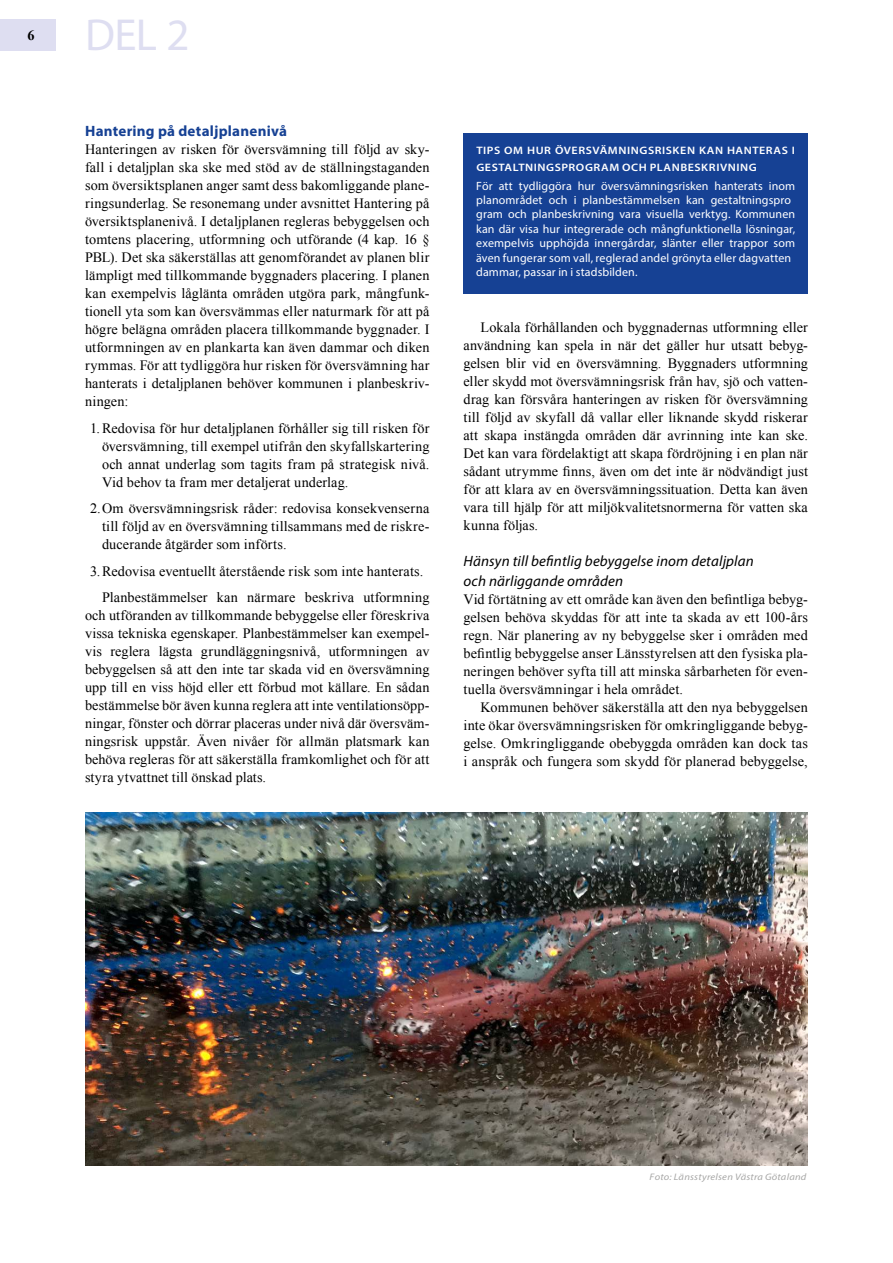
<style>
.page{position:relative;width:893px;height:1263px;background:#fff}
.page>*{position:absolute;margin:0;border:0;box-sizing:border-box;transform-origin:0 0}
.t1{font:45px "Myriad Pro";color:#dedef1}
.t2{font:italic 15px/19.5px "Myriad Pro";letter-spacing:.01em;color:#000}
.t3{font:700 15px "Myriad Pro";letter-spacing:.015em;color:#164194}
.t4{font:14.25px/18px "Times New Roman";letter-spacing:.01em;color:#000;text-align:justify}
.t5{font:700 14.25px "Times New Roman";color:#000}
.t6{font:12px/14.4px "Myriad Pro";letter-spacing:.005em;color:#fff}
.t7{font:600 10.8px/16.5px "Myriad Pro";letter-spacing:.045em;color:#fff;scale:1.11 1}
.t8{font:italic 9.45px "Myriad Pro";letter-spacing:.02em;color:#a8a8a7;scale:1.11 1}
</style>
<div class="page">
<div style="left:463px;top:133px;width:345px;height:160px;background:#164194"></div>
<div style="left:0;top:19px;width:56px;height:32px;background:#dedef1"></div>
<img style="left:85px;top:813px;width:723px;height:352px">
<p class="t5" style="left:27px;top:25px;width:9px">6</p>
<h1 class="t1" style="left:85px;top:7px;width:106px">DEL 2</h1>
<p class="t3" style="left:85px;top:121px;width:204px">Hantering på detaljplanenivå</p>
<p class="t4" style="left:85px;top:140px;width:346px">Hanteringen av risken för översvämning till följd av sky&shy;fall i detaljplan ska ske med stöd av de ställningstaganden som översiktsplanen anger samt dess bakomliggande plane&shy;ringsunderlag. Se resonemang under avsnittet Hantering på översiktsplanenivå. I detaljplanen regleras bebyggelsen och tomtens placering, utformning och utförande (4 kap. 16 § PBL). Det ska säkerställas att genomförandet av planen blir lämpligt med tillkommande byggnaders placering. I planen kan exempelvis låglänta områden utgöra park, mångfunk&shy;tionell yta som kan översvämmas eller naturmark för att på högre belägna områden placera tillkommande byggnader. I utformningen av en plankarta kan även dammar och diken rymmas. För att tydliggöra hur risken för översvämning har hanterats i detaljplanen behöver kommunen i planbeskriv&shy;ningen:</p>
<p class="t4" style="left:102px;top:419px;width:329px;text-indent:-12px">1. Redovisa för hur detaljplanen förhåller sig till risken för översvämning, till exempel utifrån den skyfallskartering och annat underlag som tagits fram på strategisk nivå.<br>Vid behov ta fram mer detaljerat underlag.</p>
<p class="t4" style="left:102px;top:499px;width:329px;text-indent:-12px">2.Om översvämningsrisk råder: redovisa konsekvenserna till följd av en översvämning tillsammans med de riskre&shy;ducerande åtgärder som införts.</p>
<p class="t4" style="left:102px;top:558px;width:329px;line-height:26.5px;text-indent:-12px">3. Redovisa eventuellt återstående risk som inte hanterats.<br>Planbestämmelser kan närmare beskriva utformning</p>
<p class="t4" style="left:85px;top:606px;width:346px">och utföranden av tillkommande bebyggelse eller föreskriva vissa tekniska egenskaper. Planbestämmelser kan exempel&shy;vis reglera lägsta grundläggningsnivå, utformningen av bebyggelsen så att den inte tar skada vid en översvämning upp till en viss höjd eller ett förbud mot källare. En sådan bestämmelse bör även kunna reglera att inte ventilationsöpp&shy;ningar, fönster och dörrar placeras under nivå där översväm&shy;ningsrisk uppstår. Även nivåer för allmän platsmark kan behöva regleras för att säkerställa framkomlighet och för att styra ytvattnet till önskad plats.</p>
<p class="t7" style="left:476px;top:142px;width:289px">TIPS OM HUR ÖVERSVÄMNINGSRISKEN KAN HANTERAS I<br>GESTALTNINGSPROGRAM OCH PLANBESKRIVNING</p>
<p class="t6" style="left:476px;top:178px;width:320px">För att tydliggöra hur översvämningsrisken hanterats inom planområdet och i planbestämmelsen kan gestaltningspro gram och planbeskrivning vara visuella verktyg. Kommunen kan där visa hur integrerade och mångfunktionella lösningar, exempelvis upphöjda innergårdar, slänter eller trappor som även fungerar som vall, reglerad andel grönyta eller dagvatten dammar, passar in i stadsbilden.</p>
<p class="t4" style="left:463px;top:318px;width:346px;text-indent:17px">Lokala förhållanden och byggnadernas utformning eller användning kan spela in när det gäller hur utsatt bebyg&shy;gelsen blir vid en översvämning. Byggnaders utformning eller skydd mot översvämningsrisk från hav, sjö och vatten&shy;drag kan försvåra hanteringen av risken för översvämning till följd av skyfall då vallar eller liknande skydd riskerar att skapa instängda områden där avrinning inte kan ske.<br>Det kan vara fördelaktigt att skapa fördröjning i en plan när sådant utrymme finns, även om det inte är nödvändigt just för att klara av en översvämningssituation. Detta kan även vara till hjälp för att miljökvalitetsnormerna för vatten ska kunna följas.</p>
<p class="t2" style="left:463px;top:551px;width:292px">Hänsyn till befntlig bebyggelse inom detaljplan och närliggande områden</p>
<p class="t4" style="left:463px;top:590px;width:346px">Vid förtätning av ett område kan även den befintliga bebyg&shy;gelsen behöva skyddas för att inte ta skada av ett 100-års regn. När planering av ny bebyggelse sker i områden med befintlig bebyggelse anser Länsstyrelsen att den fysiska pla&shy;neringen behöver syfta till att minska sårbarheten för even&shy;tuella översvämningar i hela området.</p>
<p class="t4" style="left:463px;top:698px;width:346px;text-indent:17px">Kommunen behöver säkerställa att den nya bebyggelsen inte ökar översvämningsrisken för omkringliggande bebyg&shy;gelse. Omkringliggande obebyggda områden kan dock tas i anspråk och fungera som skydd för planerad bebyggelse,</p>
<p class="t8" style="left:650px;top:1171px;width:143px">Foto: Länsstyrelsen Västra Götaland</p>
</div>
